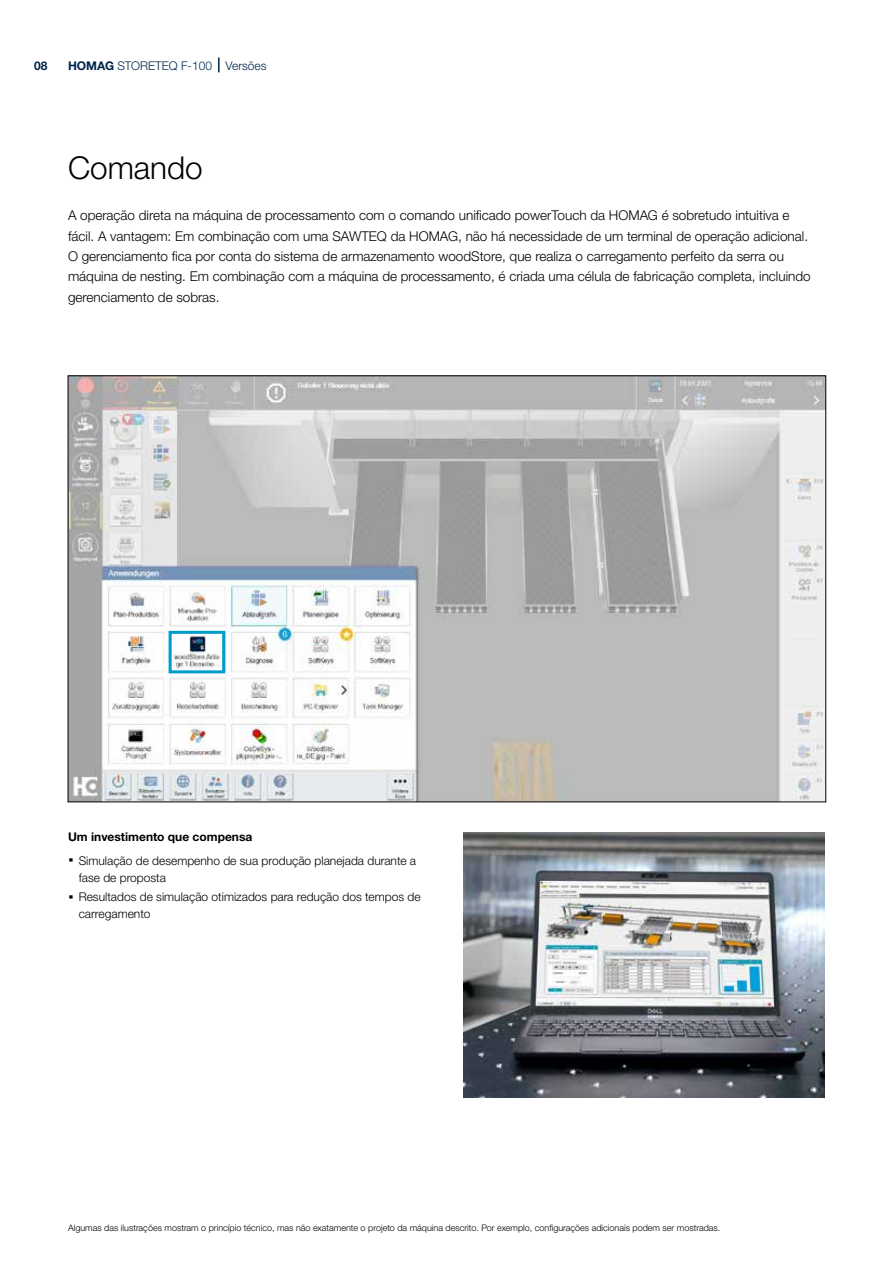
<style>
.page{position:relative;width:893px;height:1263px;background:#fff}
.page>*{position:absolute;margin:0;border:0;box-sizing:border-box;transform-origin:0 0}
.t1{font:300 31.5px "Helvetica Neue LTW1 G";color:#000}
.t2{font:300 13.5px/20.4px "Helvetica Neue LTW1 G";color:#000}
.t3{font:300 12px/23.7px "Helvetica Neue LTW1 G";color:#000}
.t4{font:300 12px "Helvetica Neue LTW1 G";color:#00254b}
.t5{font:700 12px "Helvetica Neue LTW1 G";color:#00254b}
.t6{font:300 9px "Helvetica Neue LTW1 G";color:#000}
.s1{font-weight:700}
.s2{font-weight:700;font-size:21px}
</style>
<div class="page">
<img style="left:70px;top:378px;width:754px;height:422px">
<svg style="left:218px;top:58px;width:2px;height:14px"></svg>
<div style="left:169px;top:631px;width:56px;height:42px;border:3px solid #009dcc"></div>
<img style="left:463px;top:832px;width:362px;height:265px">
<p class="t5" style="left:34px;top:58px;width:15px">08</p>
<p class="t4" style="left:68px;top:58px;width:200px"><span class="s1">HOMAG</span> STORETEQ F-100 Versões</p>
<h1 class="t1" style="left:68px;top:149px;width:136px">Comando</h1>
<p class="t2" style="left:68px;top:205px;width:744px">A operação direta na máquina de processamento com o comando unificado powerTouch da HOMAG é sobretudo intuitiva e fácil. A vantagem: Em combinação com uma SAWTEQ da HOMAG, não há necessidade de um terminal de operação adicional.<br>O gerenciamento fica por conta do sistema de armazenamento woodStore, que realiza o carregamento perfeito da serra ou máquina de nesting. Em combinação com a máquina de processamento, é criada uma célula de fabricação completa, incluindo gerenciamento de sobras.</p>
<p class="t3" style="left:68px;top:825px;width:350px"><span class="s1">Um investimento que compensa<br></span><span class="s2">·</span> Simulação de desempenho de sua produção planejada durante a</p>
<p class="t3" style="left:68px;top:868px;width:354px;line-height:19.4px;text-indent:11px">fase de proposta<br><span class="s2">·</span> Resultados de simulação otimizados para redução dos tempos de</p>
<p class="t3" style="left:79px;top:902px;width:73px">carregamento</p>
<p class="t6" style="left:68px;top:1222px;width:654px">Algumas das ilustrações mostram o princípio técnico, mas não exatamente o projeto da máquina descrito. Por exemplo, configurações adicionais podem ser mostradas.</p>
</div>
